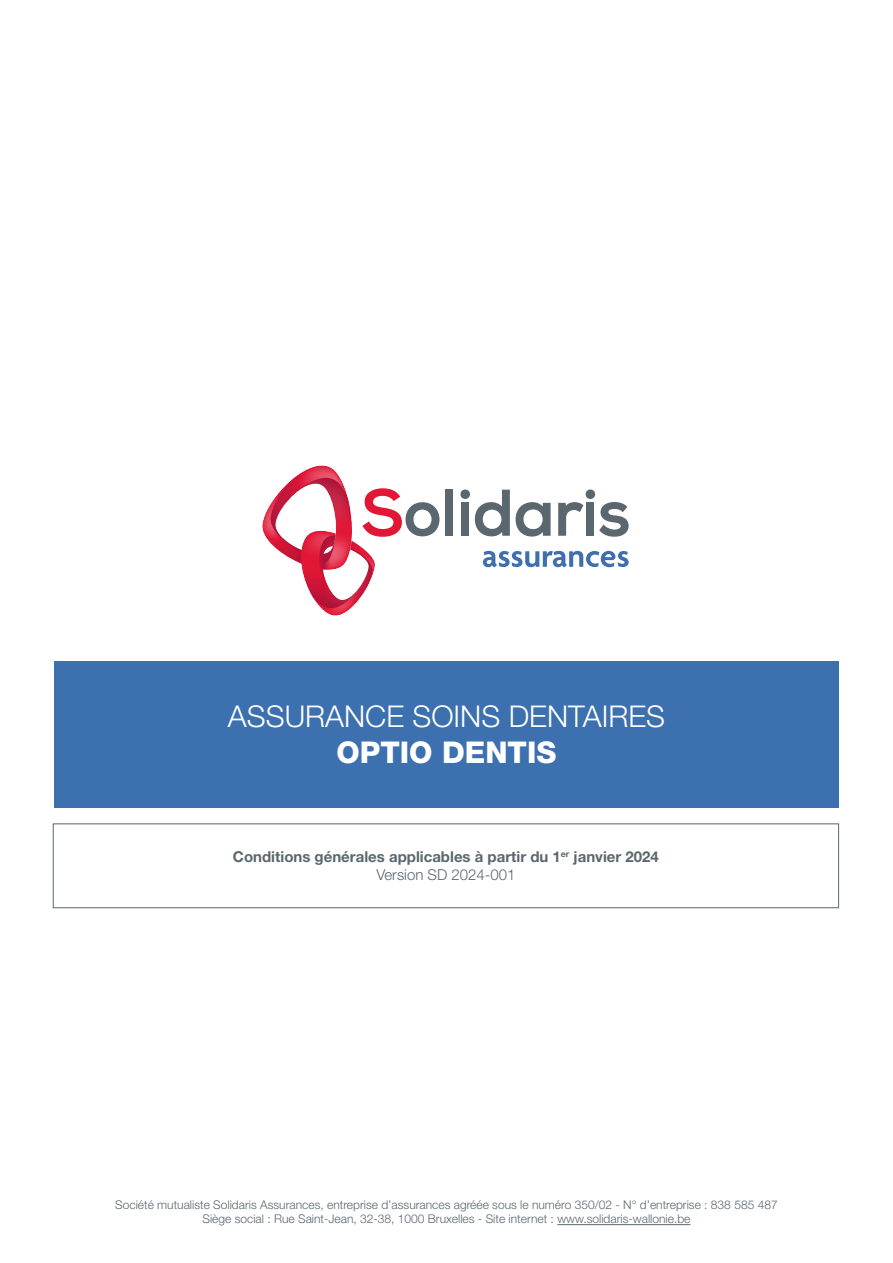
<style>
.page{position:relative;width:893px;height:1263px;background:#fff}
.page>*{position:absolute;margin:0;border:0;box-sizing:border-box;transform-origin:0 0}
.t1{font:300 30px "Helvetica Neue LT Std";color:#fff}
.t2{font:800 30px "Helvetica Neue LT Std";color:#fff}
.Titre_3{font:700 15px "Helvetica Neue LT Std";color:#5a676e}
.t3{font:300 15px "Helvetica Neue LT Std";color:#5a676e}
.t4{font:300 12px "Helvetica Neue LT Std";color:#5a676e}
</style>
<div class="page">
<div style="left:54px;top:661px;width:785px;height:147px;background:#3d70ae"></div>
<div style="left:53px;top:824px;width:786px;height:84px;border:1px solid #5a676e"></div>
<hr style="left:557px;top:1224px;width:133px;height:1px;background:#5a676e">
<div style="left:445px;top:490px;width:8px;height:46px;background:#5a676e"></div>
<svg style="left:460px;top:489px;width:50px;height:47px"></svg>
<svg style="left:516px;top:502px;width:35px;height:35px"></svg>
<svg style="left:558px;top:489px;width:71px;height:48px"></svg>
<svg style="left:262px;top:465px;width:177px;height:151px"></svg>
<svg style="left:483px;top:551px;width:146px;height:16px"></svg>
<p class="t1" style="left:228px;top:698px;width:439px">ASSURANCE SOINS DENTAIRES</p>
<p class="t2" style="left:336px;top:735px;width:222px">OPTIO DENTIS</p>
<p class="Titre_3" style="left:233px;top:847px;width:427px">Conditions générales applicables à partir du 1<sup>er</sup> janvier 2024</p>
<p class="t3" style="left:376px;top:866px;width:140px">Version SD 2024-001</p>
<p class="t4" style="left:115px;top:1197px;width:664px">Société mutualiste Solidaris Assurances, entreprise d’assurances agréée sous le numéro 350/02 - N° d’entreprise : 838 585 487</p>
<p class="t4" style="left:202px;top:1212px;width:489px">Siège social : Rue Saint-Jean, 32-38, 1000 Bruxelles - Site internet : www.solidaris-wallonie.be</p>
</div>
